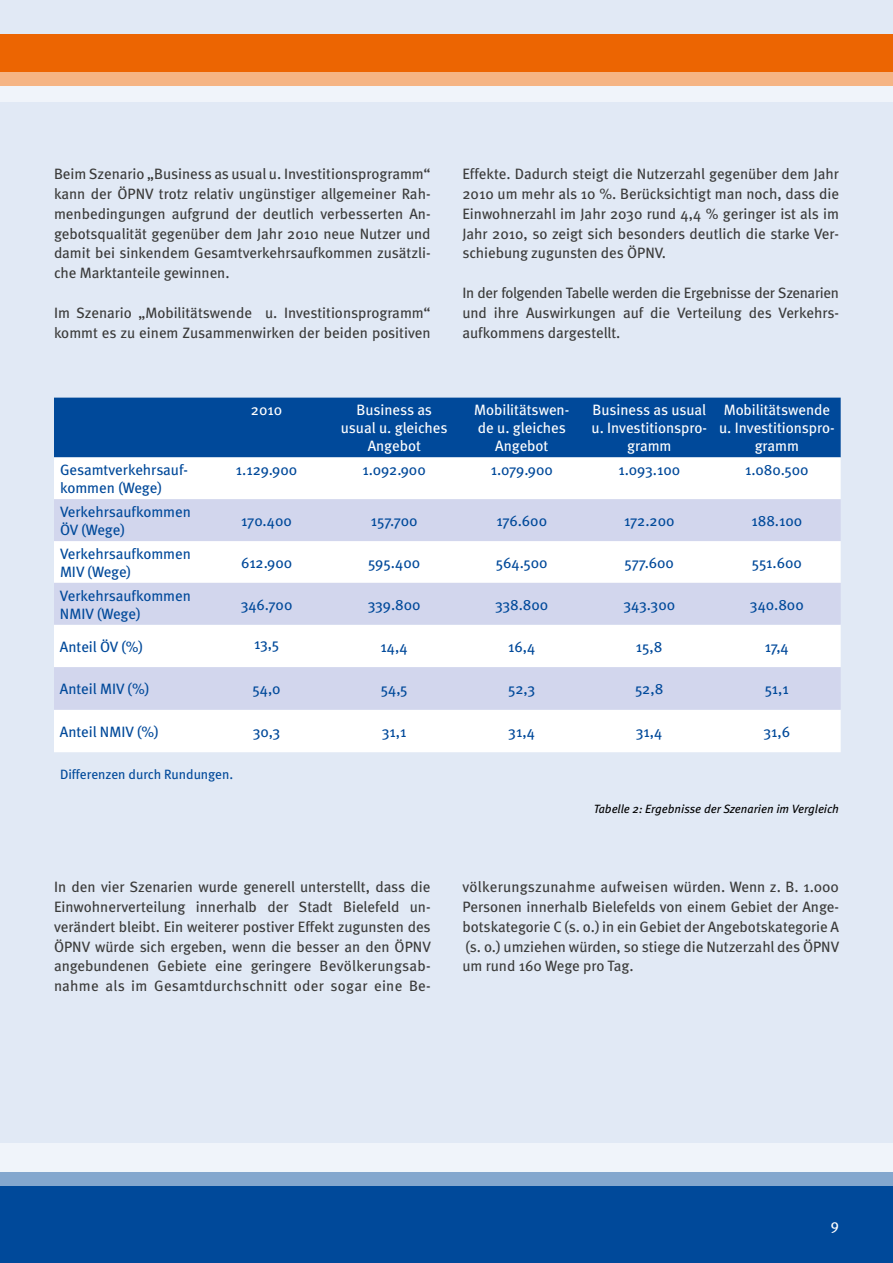
<style>
.page{position:relative;width:893px;height:1263px;background:#e1e9f5}
.page>*{position:absolute;margin:0;border:0;box-sizing:border-box;transform-origin:0 0}
.t1{font:15px/19.8px "Meta";color:#3b3b3a;text-align:justify}
.t2{font:15px/18px "Meta";color:#00499a}
.t3{font:15px/18px "Meta";color:#fff;text-align:center}
.t4{font:13.5px "Meta";color:#00499a}
.t5{font:italic 12px "Meta";color:#000}
</style>
<div class="page">
<div style="left:0;top:34px;width:893px;height:52px;background:#ec6502"></div>
<div style="left:0;top:1172px;width:893px;height:91px;background:#00499a"></div>
<svg style="left:0;top:72px;width:893px;height:30px;fill:#f0f4fa"></svg>
<svg style="left:0;top:1143px;width:893px;height:42px;fill:#f0f4fa"></svg>
<div style="left:54px;top:398px;width:787px;height:59px;background:#00499a"></div>
<div style="left:54px;top:457px;width:787px;height:295px;background:#fff"></div>
<svg style="left:54px;top:499px;width:787px;height:211px;background:#e3e6f4"></svg>
<p class="t1" style="left:54px;top:164px;width:378px">Beim Szenario „Business as usual u. Investitionsprogramm“ kann der ÖPNV trotz relativ ungünstiger allgemeiner Rah&shy;menbedingungen aufgrund der deutlich verbesserten An&shy;gebotsqualität gegenüber dem Jahr 2010 neue Nutzer und damit bei sinkendem Gesamtverkehrsaufkommen zusätzli&shy;che Marktanteile gewinnen.</p>
<p class="t1" style="left:54px;top:303px;width:378px">Im Szenario „Mobilitätswende u. Investitionsprogramm“ kommt es zu einem Zusammenwirken der beiden positiven</p>
<p class="t1" style="left:462px;top:164px;width:378px">Effekte. Dadurch steigt die Nutzerzahl gegenüber dem Jahr 2010 um mehr als 10 %. Berücksichtigt man noch, dass die Einwohnerzahl im Jahr 2030 rund 4,4 % geringer ist als im Jahr 2010, so zeigt sich besonders deutlich die starke Ver&shy;schiebung zugunsten des ÖPNV.</p>
<p class="t1" style="left:462px;top:283px;width:378px">In der folgenden Tabelle werden die Ergebnisse der Szenarien und ihre Auswirkungen auf die Verteilung des Verkehrs&shy;aufkommens dargestellt.</p>
<p class="t3" style="left:251px;top:401px;width:33px">2010</p>
<p class="t3" style="left:341px;top:401px;width:108px">Business as usual u. gleiches<br>Angebot</p>
<p class="t3" style="left:474px;top:401px;width:97px">Mobilitätswen&shy;de u. gleiches<br>Angebot</p>
<p class="t3" style="left:592px;top:401px;width:117px">Business as usual u. Investitionspro&shy;gramm</p>
<p class="t3" style="left:719px;top:401px;width:117px">Mobilitätswende u. Investitionspro&shy;gramm</p>
<p class="t2" style="left:60px;top:461px;width:129px">Gesamtverkehrsauf&shy;kommen (Wege)</p>
<p class="t2" style="left:236px;top:461px;width:63px">1.129.900</p>
<p class="t2" style="left:363px;top:461px;width:65px">1.092.900</p>
<p class="t2" style="left:491px;top:461px;width:64px">1.079.900</p>
<p class="t2" style="left:618px;top:461px;width:63px">1.093.100</p>
<p class="t2" style="left:745px;top:461px;width:65px">1.080.500</p>
<p class="t2" style="left:60px;top:503px;width:133px">Verkehrsaufkommen<br>ÖV (Wege)</p>
<p class="t2" style="left:241px;top:512px;width:52px">170.400</p>
<p class="t2" style="left:371px;top:512px;width:48px">157.700</p>
<p class="t2" style="left:496px;top:512px;width:52px">176.600</p>
<p class="t2" style="left:624px;top:512px;width:52px">172.200</p>
<p class="t2" style="left:751px;top:512px;width:52px">188.100</p>
<p class="t2" style="left:60px;top:544px;width:133px">Verkehrsaufkommen<br>MIV (Wege)</p>
<p class="t2" style="left:241px;top:553px;width:53px">612.900</p>
<p class="t2" style="left:368px;top:553px;width:54px">595.400</p>
<p class="t2" style="left:496px;top:553px;width:53px">564.500</p>
<p class="t2" style="left:625px;top:553px;width:51px">577.600</p>
<p class="t2" style="left:752px;top:553px;width:52px">551.600</p>
<p class="t2" style="left:60px;top:586px;width:133px">Verkehrsaufkommen<br>NMIV (Wege)</p>
<p class="t2" style="left:241px;top:595px;width:53px">346.700</p>
<p class="t2" style="left:368px;top:595px;width:54px">339.800</p>
<p class="t2" style="left:495px;top:595px;width:55px">338.800</p>
<p class="t2" style="left:623px;top:595px;width:53px">343.300</p>
<p class="t2" style="left:750px;top:595px;width:55px">340.800</p>
<p class="t2" style="left:60px;top:637px;width:85px">Anteil ÖV (%)</p>
<p class="t2" style="left:254px;top:634px;width:26px">13,5</p>
<p class="t2" style="left:381px;top:637px;width:29px">14,4</p>
<p class="t2" style="left:508px;top:637px;width:29px">16,4</p>
<p class="t2" style="left:636px;top:637px;width:28px">15,8</p>
<p class="t2" style="left:765px;top:637px;width:26px">17,4</p>
<p class="t2" style="left:60px;top:680px;width:91px">Anteil MIV (%)</p>
<p class="t2" style="left:252px;top:680px;width:30px">54,0</p>
<p class="t2" style="left:381px;top:680px;width:28px">54,5</p>
<p class="t2" style="left:508px;top:680px;width:28px">52,3</p>
<p class="t2" style="left:635px;top:680px;width:30px">52,8</p>
<p class="t2" style="left:765px;top:680px;width:26px">51,1</p>
<p class="t2" style="left:60px;top:722px;width:100px">Anteil NMIV (%)</p>
<p class="t2" style="left:253px;top:722px;width:29px">30,3</p>
<p class="t2" style="left:382px;top:722px;width:26px">31,1</p>
<p class="t2" style="left:508px;top:722px;width:28px">31,4</p>
<p class="t2" style="left:636px;top:722px;width:28px">31,4</p>
<p class="t2" style="left:763px;top:722px;width:28px">31,6</p>
<p class="t4" style="left:60px;top:766px;width:175px">Differenzen durch Rundungen.</p>
<p class="t5" style="left:594px;top:802px;width:247px">Tabelle 2: Ergebnisse der Szenarien im Vergleich</p>
<p class="t1" style="left:54px;top:877px;width:378px">In den vier Szenarien wurde generell unterstellt, dass die Einwohnerverteilung innerhalb der Stadt Bielefeld un&shy;verändert bleibt. Ein weiterer postiver Effekt zugunsten des ÖPNV würde sich ergeben, wenn die besser an den ÖPNV angebundenen Gebiete eine geringere Bevölkerungsab&shy;nahme als im Gesamtdurchschnitt oder sogar eine Be-</p>
<p class="t1" style="left:462px;top:877px;width:378px">völkerungszunahme aufweisen würden. Wenn z. B. 1.000<br>Personen innerhalb Bielefelds von einem Gebiet der Ange&shy;botskategorie C (s. o.) in ein Gebiet der Angebotskategorie A (s. o.) umziehen würden, so stiege die Nutzerzahl des ÖPNV um rund 160 Wege pro Tag.</p>
<p class="t3" style="left:831px;top:1216px;width:10px">9</p>
</div>
